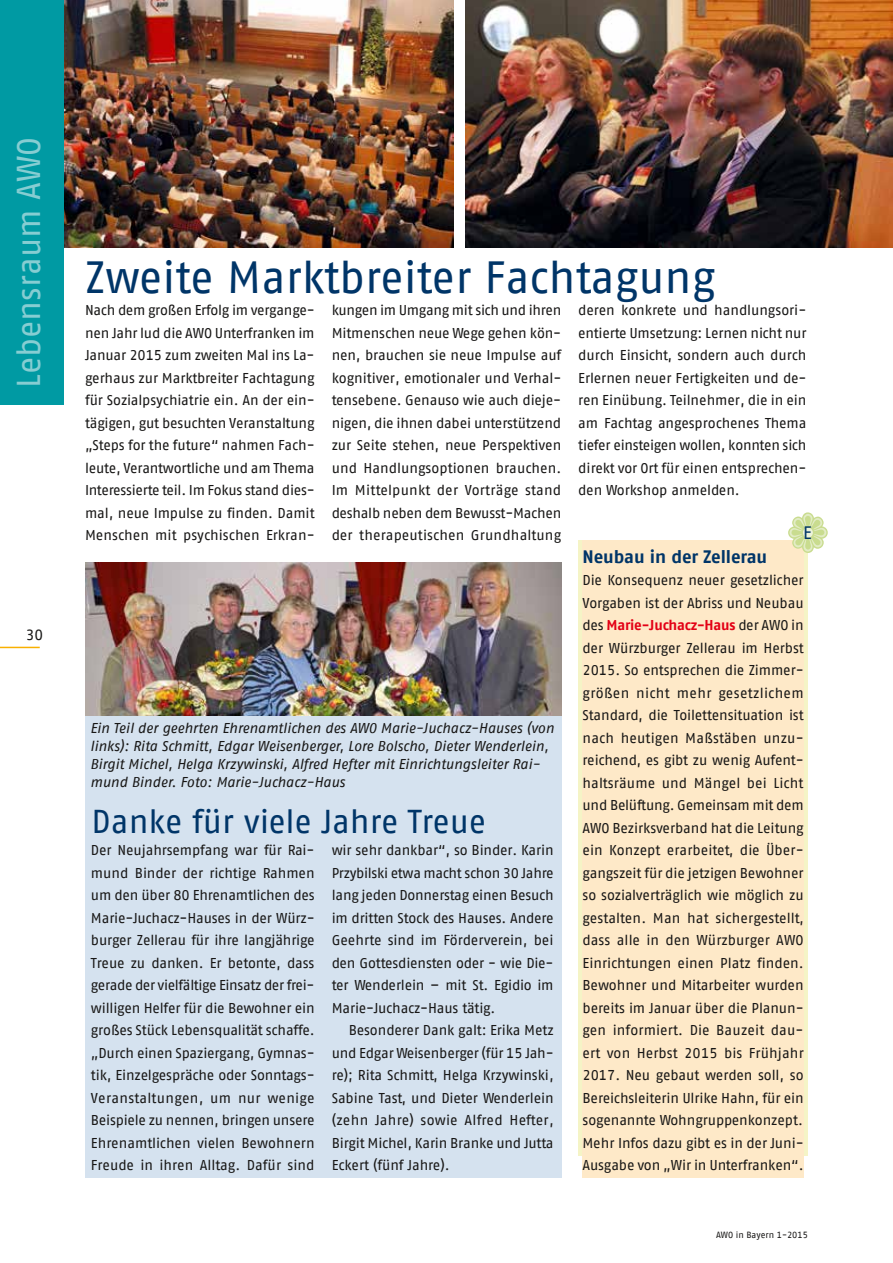
<style>
.page{position:relative;width:893px;height:1263px;background:#fff}
.page>*{position:absolute;margin:0;border:0;box-sizing:border-box;transform-origin:0 0}
.t1{font:45px "AWO Fago Office";color:#003568}
.t2{font:33px "AWO Fago Office";letter-spacing:-.005em;color:#003568}
.t3{font:33px "AWO Fago Office";color:#86cdd2}
.t4{font:700 18px "AWO Fago Office";letter-spacing:-.01em;color:#003568}
.t5{font:18px "AWO Fago Office";color:#003568}
.t6{font:15px "AWO Fago Office";color:#181716}
.t7{font:14.25px/22.5px "AWO Fago Office";letter-spacing:-.01em;color:#181716;text-align:justify}
.t8{font:italic 14.25px/18px "AWO Fago Office";letter-spacing:-.01em;color:#181716}
.t9{font:9px "AWO Fago Office";color:#181716}
.s1{font-weight:700;color:#e30015}
</style>
<div class="page">
<div style="left:578px;top:540px;width:230px;height:615px;background:#f5f4c6"></div>
<div style="left:85px;top:703px;width:476px;height:475px;background:#d5e2ef"></div>
<img style="left:85px;top:562px;width:476px;height:153px">
<img style="left:465px;top:0;width:428px;height:248px">
<img style="left:64px;top:0;width:390px;height:248px">
<div style="left:583px;top:540px;width:221px;height:638px;background:#fee9c8"></div>
<hr style="left:0;top:647px;width:40px;height:1px;background:#f9b000">
<div style="left:0;top:0;width:64px;height:405px;background:#009aa3"></div>
<svg style="left:788px;top:512px;width:40px;height:41px"></svg>
<h2 class="t3" style="left:10px;top:388px;width:252px;rotate:-90deg">Lebensraum AWO</h2>
<p class="t6" style="left:26px;top:626px;width:19px">30</p>
<h1 class="t1" style="left:85px;top:251px;width:632px">Zweite Marktbreiter Fachtagung</h1>
<p class="t7" style="left:85px;top:299px;width:231px">Nach dem großen Erfolg im vergange&shy;nen Jahr lud die AWO Unterfranken im Januar 2015 zum zweiten Mal ins La&shy;gerhaus zur Marktbreiter Fachtagung für Sozialpsychiatrie ein. An der ein&shy;tägigen, gut besuchten Veranstaltung „Steps for the future“ nahmen Fach&shy;leute, Verantwortliche und am Thema Interessierte teil. Im Fokus stand dies&shy;mal, neue Impulse zu finden. Damit Menschen mit psychischen Erkran-</p>
<p class="t7" style="left:332px;top:299px;width:231px">kungen im Umgang mit sich und ihren Mitmenschen neue Wege gehen kön&shy;nen, brauchen sie neue Impulse auf kognitiver, emotionaler und Verhal&shy;tensebene. Genauso wie auch dieje&shy;nigen, die ihnen dabei unterstützend zur Seite stehen, neue Perspektiven und Handlungsoptionen brauchen.<br>Im Mittelpunkt der Vorträge stand deshalb neben dem Bewusst-Machen der therapeutischen Grundhaltung</p>
<p class="t7" style="left:578px;top:299px;width:230px">deren konkrete und handlungsori&shy;entierte Umsetzung: Lernen nicht nur durch Einsicht, sondern auch durch Erlernen neuer Fertigkeiten und de&shy;ren Einübung. Teilnehmer, die in ein am Fachtag angesprochenes Thema tiefer einsteigen wollen, konnten sich direkt vor Ort für einen entsprechen&shy;den Workshop anmelden.</p>
<p class="t5" style="left:803px;top:523px;width:10px">E</p>
<p class="t8" style="left:90px;top:719px;width:465px">Ein Teil der geehrten Ehrenamtlichen des AWO Marie-Juchacz-Hauses (von links): Rita Schmitt, Edgar Weisenberger, Lore Bolscho, Dieter Wenderlein, Birgit Michel, Helga Krzywinski, Alfred Hefter mit Einrichtungsleiter Rai&shy;mund Binder. Foto: Marie-Juchacz-Haus</p>
<h2 class="t2" style="left:91px;top:802px;width:396px">Danke für viele Jahre Treue</h2>
<p class="t7" style="left:332px;top:839px;width:223px">wir sehr dankbar“, so Binder. Karin Przybilski etwa macht schon 30 Jahre lang jeden Donnerstag einen Besuch im dritten Stock des Hauses. Andere Geehrte sind im Förderverein, bei den Gottesdiensten oder - wie Die&shy;ter Wenderlein – mit St. Egidio im Marie-Juchacz-Haus tätig.</p>
<p class="t7" style="left:332px;top:1019px;width:224px;text-indent:17px">Besonderer Dank galt: Erika Metz und Edgar Weisenberger (für 15 Jah&shy;re); Rita Schmitt, Helga Krzywinski, Sabine Tast, und Dieter Wenderlein (zehn Jahre) sowie Alfred Hefter, Birgit Michel, Karin Branke und Jutta Eckert (fünf Jahre).</p>
<p class="t7" style="left:91px;top:839px;width:225px">Der Neujahrsempfang war für Rai&shy;mund Binder der richtige Rahmen um den über 80 Ehrenamtlichen des Marie-Juchacz-Hauses in der Würz&shy;burger Zellerau für ihre langjährige Treue zu danken. Er betonte, dass gerade der vielfältige Einsatz der frei&shy;willigen Helfer für die Bewohner ein großes Stück Lebensqualität schaffe. „Durch einen Spaziergang, Gymnas&shy;tik, Einzelgespräche oder Sonntags-Veranstaltungen, um nur wenige Beispiele zu nennen, bringen unsere Ehrenamtlichen vielen Bewohnern Freude in ihren Alltag. Dafür sind</p>
<p class="t4" style="left:583px;top:546px;width:186px">Neubau in der Zellerau</p>
<p class="t7" style="left:583px;top:569px;width:223px">Die Konsequenz neuer gesetzlicher Vorgaben ist der Abriss und Neubau des <span class="s1">Marie-Juchacz-Haus</span> der AWO in der Würzburger Zellerau im Herbst 2015. So entsprechen die Zimmer&shy;größen nicht mehr gesetzlichem Standard, die Toilettensituation ist nach heutigen Maßstäben unzu&shy;reichend, es gibt zu wenig Aufent&shy;haltsräume und Mängel bei Licht und Belüftung. Gemeinsam mit dem AWO Bezirksverband hat die Leitung ein Konzept erarbeitet, die Über&shy;gangszeit für die jetzigen Bewohner so sozialverträglich wie möglich zu gestalten. Man hat sichergestellt, dass alle in den Würzburger AWO Einrichtungen einen Platz finden.<br>Bewohner und Mitarbeiter wurden bereits im Januar über die Planun&shy;gen informiert. Die Bauzeit dau&shy;ert von Herbst 2015 bis Frühjahr 2017. Neu gebaut werden soll, so Bereichsleiterin Ulrike Hahn, für ein sogenannte Wohngruppenkonzept.<br>Mehr Infos dazu gibt es in der Juni-Ausgabe von „Wir in Unterfranken“.</p>
<p class="t9" style="left:716px;top:1230px;width:93px">AWO in Bayern 1-2015</p>
</div>
